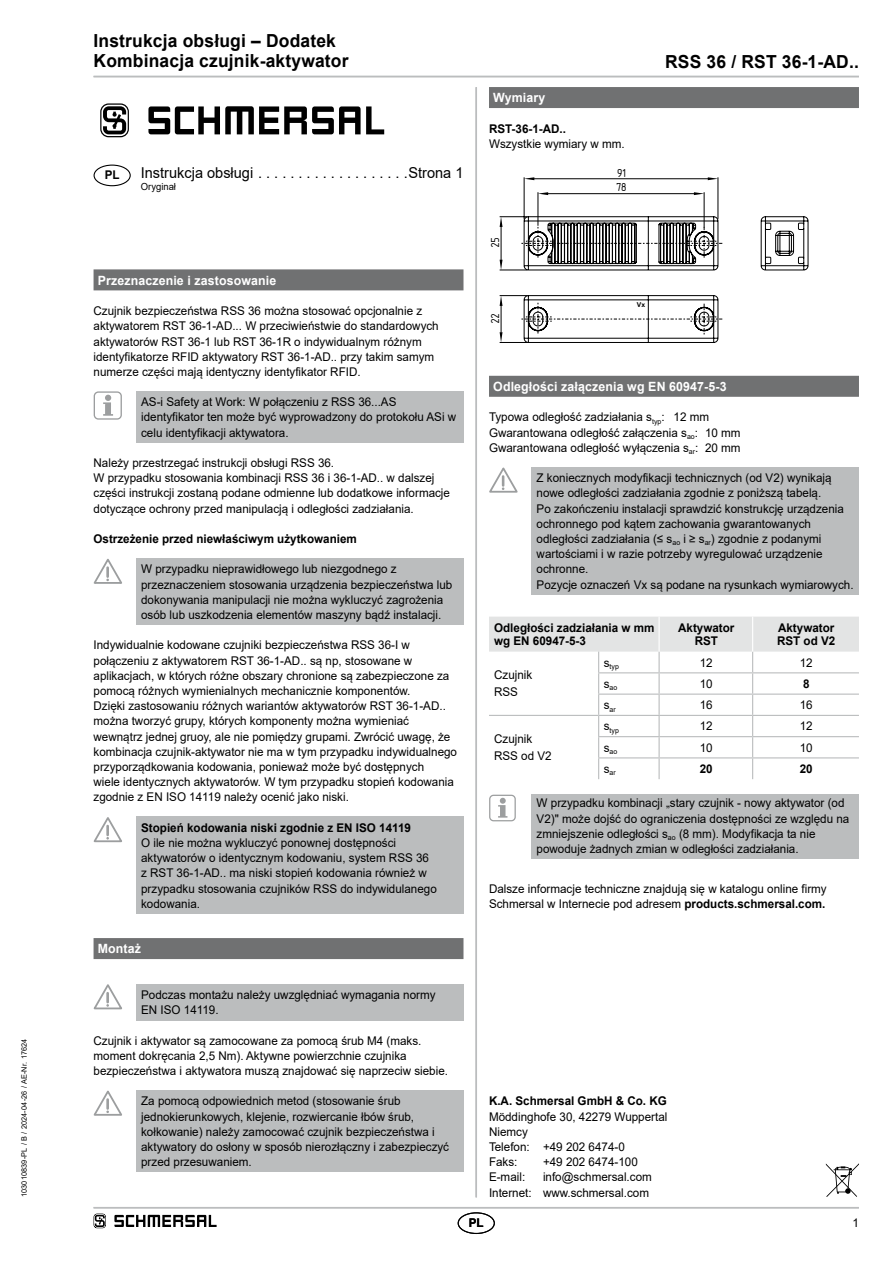
<style>
.page{position:relative;width:893px;height:1263px;background:#fff}
.page>*{position:absolute;margin:0;border:0;box-sizing:border-box;transform-origin:0 0}
.t1{font:700 18px/20.2px "Arial";letter-spacing:.01em;color:#000}
.t2{font:15px "Arial";color:#000}
.t3{font:700 12.75px "Arial";letter-spacing:.01em;color:#fff}
.t4{font:12px/15.1px "Arial";color:#000}
.t5{font:700 12px/13.5px "Arial";color:#000}
.t6{font:12px/14.7px "Isonorm 3098";letter-spacing:-.005em;color:#000}
.t7{font:9.75px "Arial";color:#000}
.t8{font:7.5px "Arial";letter-spacing:.025em;color:#000}
.t9{font:7.2px "Arial";color:#000}
.t10{font:700 6.75px "Arial";color:#000}
.s1{font-weight:700}
</style>
<div class="page">
<hr style="left:94px;top:76px;width:765px;height:1px;background:#bbbdbe">
<hr style="left:475px;top:87px;width:2px;height:1110px;background:#bbbdbe">
<hr style="left:94px;top:1207px;width:765px;height:1px;background:#bbbdbe">
<div style="left:458px;top:1212px;width:37px;height:22px;border:1px solid #000;border-radius:50%"></div>
<div style="left:94px;top:269px;width:369px;height:21px;background:#707172"></div>
<div style="left:94px;top:938px;width:369px;height:21px;background:#707172"></div>
<div style="left:136px;top:391px;width:327px;height:52px;background:#bbbdbe"></div>
<svg style="left:103px;top:395px;width:10px;height:21px"></svg>
<div style="left:94px;top:391px;width:28px;height:29px;border:1px solid #9c9e9f;border-radius:4px"></div>
<div style="left:136px;top:558px;width:327px;height:67px;background:#bbbdbe"></div>
<svg style="left:94px;top:558px;width:28px;height:26px"></svg>
<div style="left:136px;top:817px;width:327px;height:97px;background:#bbbdbe"></div>
<svg style="left:94px;top:817px;width:28px;height:26px"></svg>
<div style="left:136px;top:984px;width:327px;height:36px;background:#bbbdbe"></div>
<svg style="left:94px;top:984px;width:28px;height:26px"></svg>
<div style="left:136px;top:1090px;width:327px;height:82px;background:#bbbdbe"></div>
<svg style="left:94px;top:1090px;width:28px;height:26px"></svg>
<div style="left:489px;top:87px;width:370px;height:21px;background:#707172"></div>
<div style="left:489px;top:376px;width:370px;height:21px;background:#707172"></div>
<svg style="left:525px;top:177px;width:9px;height:3px"></svg>
<svg style="left:708px;top:177px;width:10px;height:3px"></svg>
<svg style="left:539px;top:192px;width:9px;height:3px"></svg>
<svg style="left:694px;top:192px;width:10px;height:3px"></svg>
<hr style="left:704px;top:192px;width:1px;height:36px;background:#000">
<hr style="left:718px;top:177px;width:1px;height:42px;background:#000">
<hr style="left:538px;top:192px;width:1px;height:34px;background:#000">
<hr style="left:524px;top:177px;width:1px;height:42px;background:#000">
<hr style="left:534px;top:178px;width:174px;height:1px;background:#000">
<hr style="left:548px;top:193px;width:146px;height:1px;background:#000">
<svg style="left:500px;top:216px;width:308px;height:127px"></svg>
<div style="left:531px;top:467px;width:328px;height:128px;background:#bbbdbe"></div>
<svg style="left:489px;top:467px;width:29px;height:26px"></svg>
<svg style="left:489px;top:617px;width:370px;height:162px"></svg>
<hr style="left:658px;top:617px;width:2px;height:35px;background:#fff">
<hr style="left:752px;top:617px;width:1px;height:35px;background:#fff">
<div style="left:531px;top:794px;width:328px;height:65px;background:#bbbdbe"></div>
<svg style="left:498px;top:798px;width:9px;height:20px"></svg>
<div style="left:489px;top:795px;width:27px;height:26px;border:1px solid #9c9e9f;border-radius:4px"></div>
<svg style="left:826px;top:1163px;width:33px;height:34px"></svg>
<svg style="left:94px;top:1213px;width:12px;height:15px"></svg>
<svg style="left:114px;top:1215px;width:103px;height:12px"></svg>
<svg style="left:100px;top:103px;width:29px;height:34px"></svg>
<svg style="left:148px;top:106px;width:236px;height:28px"></svg>
<div style="left:94px;top:165px;width:37px;height:21px;border:1px solid #000;border-radius:50%"></div>
<p class="t8" style="left:19px;top:1197px;width:160px;rotate:-90deg">103010839-PL / B / 2024-04-26 / AE-Nr. 17624</p>
<h1 class="t1" style="left:94px;top:31px;width:257px">Instrukcja obsługi – Dodatek<br>Kombinacja czujnik-aktywator</h1>
<p class="t5" style="left:105px;top:169px;width:16px">PL</p>
<p class="t2" style="left:141px;top:163px;width:114px">Instrukcja obsługi</p>
<p class="t2" style="left:408px;top:163px;width:56px">Strona 1</p>
<p class="t7" style="left:141px;top:179px;width:37px">Oryginał</p>
<p class="t3" style="left:493px;top:89px;width:54px">Wymiary</p>
<p class="t5" style="left:489px;top:122px;width:78px">RST-36-1-AD..</p>
<p class="t4" style="left:489px;top:136px;width:137px">Wszystkie wymiary w mm.</p>
<p class="t6" style="left:617px;top:166px;width:12px">91<br>78</p>
<h1 class="t1" style="left:665px;top:52px;width:195px">RSS 36 / RST 36-1-AD..</h1>
<p class="t3" style="left:98px;top:271px;width:180px">Przeznaczenie i zastosowanie</p>
<p class="t4" style="left:94px;top:303px;width:347px">Czujnik bezpieczeństwa RSS 36 można stosować opcjonalnie z aktywatorem RST 36-1-AD... W przeciwieństwie do standardowych aktywatorów RST 36-1 lub RST 36-1R o indywidualnym różnym identyfikatorze RFID aktywatory RST 36-1-AD.. przy takim samym numerze części mają identyczny identyfikator RFID.</p>
<p class="t4" style="left:141px;top:394px;width:317px">AS-i Safety at Work: W połączeniu z RSS 36...AS identyfikator ten może być wyprowadzony do protokołu ASi w celu identyfikacji aktywatora.</p>
<p class="t4" style="left:94px;top:455px;width:358px">Należy przestrzegać instrukcji obsługi RSS 36.<br>W przypadku stosowania kombinacji RSS 36 i 36-1-AD.. w dalszej części instrukcji zostaną podane odmienne lub dodatkowe informacje dotyczące ochrony przed manipulacją i odległości zadziałania.</p>
<p class="t5" style="left:94px;top:532px;width:265px">Ostrzeżenie przed niewłaściwym użytkowaniem</p>
<p class="t4" style="left:141px;top:562px;width:313px">W przypadku nieprawidłowego lub niezgodnego z przeznaczeniem stosowania urządzenia bezpieczeństwa lub dokonywania manipulacji nie można wykluczyć zagrożenia osób lub uszkodzenia elementów maszyny bądź instalacji.</p>
<p class="t4" style="left:94px;top:638px;width:365px">Indywidualnie kodowane czujniki bezpieczeństwa RSS 36-I w połączeniu z aktywatorem RST 36-1-AD.. są np, stosowane w aplikacjach, w których różne obszary chronione są zabezpieczone za pomocą różnych wymienialnych mechanicznie komponentów.<br>Dzięki zastosowaniu różnych wariantów aktywatorów RST 36-1-AD.. można tworzyć grupy, których komponenty można wymieniać wewnątrz jednej gruoy, ale nie pomiędzy grupami. Zwrócić uwagę, że kombinacja czujnik-aktywator nie ma w tym przypadku indywidualnego przyporządkowania kodowania, ponieważ może być dostępnych<br>wiele identycznych aktywatorów. W tym przypadku stopień kodowania zgodnie z EN ISO 14119 należy ocenić jako niski.</p>
<p class="t5" style="left:141px;top:821px;width:271px">Stopień kodowania niski zgodnie z EN ISO 14119</p>
<p class="t4" style="left:141px;top:835px;width:297px">O ile nie można wykluczyć ponownej dostępności aktywatorów o identycznym kodowaniu, system RSS 36 z RST 36-1-AD.. ma niski stopień kodowania również w przypadku stosowania czujników RSS do indywidulanego kodowania.</p>
<p class="t3" style="left:98px;top:940px;width:45px">Montaż</p>
<p class="t4" style="left:141px;top:987px;width:296px">Podczas montażu należy uwzględniać wymagania normy<br>EN ISO 14119.</p>
<p class="t4" style="left:94px;top:1033px;width:356px">Czujnik i aktywator są zamocowane za pomocą śrub M4 (maks. moment dokręcania 2,5 Nm). Aktywne powierzchnie czujnika bezpieczeństwa i aktywatora muszą znajdować się naprzeciw siebie.</p>
<p class="t4" style="left:141px;top:1093px;width:309px">Za pomocą odpowiednich metod (stosowanie śrub jednokierunkowych, klejenie, rozwiercanie łbów śrub, kołkowanie) należy zamocować czujnik bezpieczeństwa i aktywatory do osłony w sposób nierozłączny i zabezpieczyć przed przesuwaniem.</p>
<p class="t6" style="left:488px;top:247px;width:12px;rotate:-90deg">25</p>
<p class="t6" style="left:488px;top:323px;width:12px;rotate:-90deg">22</p>
<p class="t10" style="left:637px;top:300px;width:10px">Vx</p>
<p class="t3" style="left:493px;top:378px;width:235px">Odległości załączenia wg EN 60947-5-3</p>
<p class="t4" style="left:489px;top:410px;width:253px">Typowa odległość zadziałania s<sub>typ</sub>: 12 mm<br>Gwarantowana odległość załączenia s<sub>ao</sub>: 10 mm<br>Gwarantowana odległość wyłączenia s<sub>ar</sub>: 20 mm</p>
<p class="t4" style="left:537px;top:470px;width:318px">Z koniecznych modyfikacji technicznych (od V2) wynikają nowe odległości zadziałania zgodnie z poniższą tabelą.<br>Po zakończeniu instalacji sprawdzić konstrukcję urządzenia ochronnego pod kątem zachowania gwarantowanych odległości zadziałania (≤ s<sub>ao</sub> i ≥ s<sub>ar</sub>) zgodnie z podanymi wartościami i w razie potrzeby wyregulować urządzenie ochronne.<br>Pozycje oznaczeń Vx są podane na rysunkach wymiarowych.</p>
<p class="t5" style="left:494px;top:621px;width:162px">Odległości zadziałania w mm wg EN 60947-5-3</p>
<p class="t5" style="left:678px;top:621px;width:58px;text-align:center">Aktywator<br>RST</p>
<p class="t5" style="left:777px;top:621px;width:60px">Aktywator<br>RST od V2</p>
<p class="t4" style="left:494px;top:666px;width:40px;line-height:17.1px">Czujnik<br>RSS</p>
<p class="t9" style="left:604px;top:661px;width:17px"><sup>s</sup>typ</p>
<p class="t4" style="left:700px;top:655px;width:14px">12</p>
<p class="t4" style="left:800px;top:655px;width:14px">12</p>
<p class="t9" style="left:604px;top:683px;width:15px"><sup>s</sup>ao</p>
<p class="t4" style="left:700px;top:676px;width:14px">10</p>
<p class="t5" style="left:803px;top:677px;width:8px">8</p>
<p class="t9" style="left:604px;top:704px;width:14px"><sup>s</sup>ar</p>
<p class="t4" style="left:700px;top:697px;width:14px">16</p>
<p class="t4" style="left:800px;top:697px;width:14px">16</p>
<p class="t9" style="left:604px;top:725px;width:17px"><sup>s</sup>typ</p>
<p class="t4" style="left:700px;top:718px;width:14px">12</p>
<p class="t4" style="left:800px;top:718px;width:14px">12</p>
<p class="t9" style="left:604px;top:746px;width:15px"><sup>s</sup>ao</p>
<p class="t4" style="left:700px;top:740px;width:14px">10</p>
<p class="t4" style="left:800px;top:740px;width:14px">10</p>
<p class="t9" style="left:604px;top:768px;width:14px"><sup>s</sup>ar</p>
<p class="t5" style="left:700px;top:762px;width:14px">20</p>
<p class="t5" style="left:800px;top:762px;width:14px">20</p>
<p class="t4" style="left:537px;top:796px;width:314px">W przypadku kombinacji „stary czujnik - nowy aktywator (od V2)" może dojść do ograniczenia dostępności ze względu na zmniejszenie odległości s<sub>ao</sub> (8 mm). Modyfikacja ta nie powoduje żadnych zmian w odległości zadziałania.</p>
<p class="t4" style="left:489px;top:881px;width:339px">Dalsze informacje techniczne znajdują się w katalogu online firmy<br>Schmersal w Internecie pod adresem <span class="s1">products.schmersal.com.</span></p>
<p class="t4" style="left:494px;top:730px;width:59px;line-height:17.1px">Czujnik<br>RSS od V2</p>
<p class="t5" style="left:489px;top:1094px;width:179px">K.A. Schmersal GmbH &amp; Co. KG</p>
<p class="t4" style="left:489px;top:1109px;width:180px">Möddinghofe 30, 42279 Wuppertal<br>Niemcy<br>Telefon: +49 202 6474-0<br>Faks:</p>
<p class="t4" style="left:543px;top:1154px;width:96px">+49 202 6474-100</p>
<p class="t4" style="left:489px;top:1169px;width:164px;text-align:right">info@schmersal.com<br>Internet: www.schmersal.com</p>
<p class="t4" style="left:489px;top:1169px;width:38px">E-mail:</p>
<p class="t5" style="left:469px;top:1216px;width:16px">PL</p>
<p class="t4" style="left:852px;top:1215px;width:8px">1</p>
</div>
